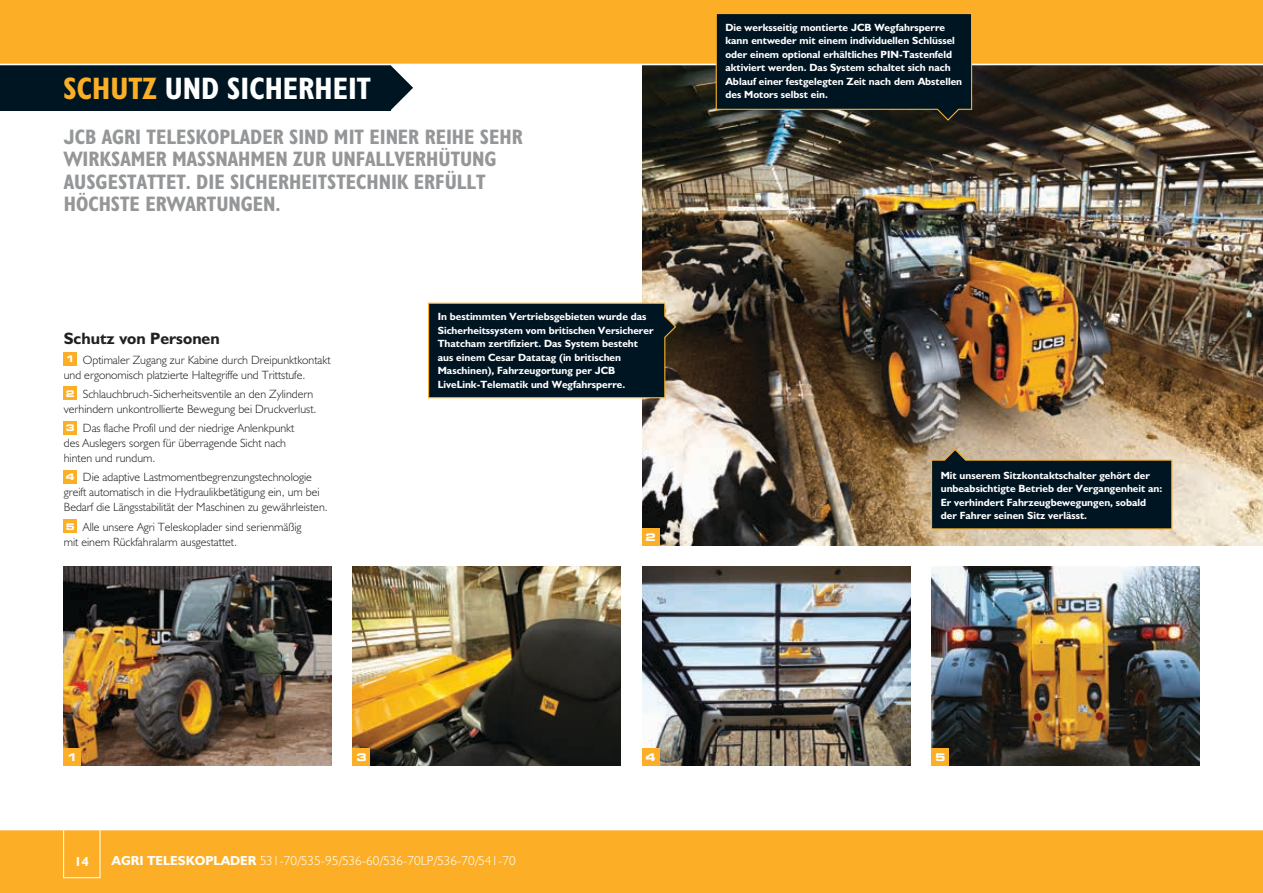
<style>
.page{position:relative;width:1263px;height:893px;background:#fff}
.page>*{position:absolute;margin:0;border:0;box-sizing:border-box;transform-origin:0 0}
.t1{font:31.2px "JCB Bold Condensed";color:#fff}
.t2{font:21px/22.5px "JCB Bold Condensed";color:#949698}
.t3{font:16.5px "JCB Bold";color:#231f20}
.t4{font:13.2px "JCB Light";color:#fff}
.t5{font:13.2px "JCB Bold";color:#fff}
.t6{font:12px/15px "JCB Light";color:#231f20}
.t7{font:10.5px/13.5px "JCB Bold";color:#fff}
.t8{font:700 expanded 10.5px "Square 721 BT";color:#fff}
.s1{color:#fcaf26}
.s2{font-family:"Square 721 BT";font-weight:700;font-stretch:expanded;font-size:9.15px;color:#fff}
.s3{font-family:"JCB Bold"}
</style>
<div class="page">
<img style="left:64px;top:567px;width:268px;height:198px">
<img style="left:932px;top:567px;width:267px;height:198px">
<img style="left:353px;top:567px;width:268px;height:198px">
<img style="left:642px;top:567px;width:268px;height:198px">
<svg style="left:390px;top:65px;width:23px;height:45px"></svg>
<div style="left:0;top:54px;width:390px;height:57px;background:#001522"></div>
<img style="left:642px;top:65px;width:621px;height:481px">
<div style="left:0;top:829px;width:1263px;height:64px;background:#fcaf26"></div>
<hr style="left:0;top:829px;width:1263px;height:1px;background:#fff">
<div style="left:0;top:0;width:1263px;height:64px;background:#fcaf26"></div>
<hr style="left:0;top:64px;width:1263px;height:1px;background:#fff">
<div style="left:64px;top:352px;width:13px;height:14px;background:#fcaf26"></div>
<div style="left:64px;top:387px;width:13px;height:13px;background:#fcaf26"></div>
<div style="left:64px;top:421px;width:13px;height:13px;background:#fcaf26"></div>
<div style="left:64px;top:470px;width:13px;height:13px;background:#fcaf26"></div>
<div style="left:64px;top:519px;width:13px;height:14px;background:#fcaf26"></div>
<div style="left:63px;top:819px;width:37px;height:59px;border:1px solid #fff"></div>
<div style="left:642px;top:748px;width:17px;height:17px;background:#fcaf26"></div>
<div style="left:353px;top:748px;width:17px;height:17px;background:#fcaf26"></div>
<div style="left:642px;top:529px;width:17px;height:17px;background:#fcaf26"></div>
<div style="left:64px;top:748px;width:17px;height:17px;background:#fcaf26"></div>
<div style="left:932px;top:748px;width:17px;height:17px;background:#fcaf26"></div>
<svg style="left:428px;top:302px;width:249px;height:97px;background:#122127"></svg>
<svg style="left:930px;top:448px;width:243px;height:82px;background:#283435"></svg>
<svg style="left:715px;top:14px;width:258px;height:108px;background:#0c1d24"></svg>
<h1 class="t1" style="left:63px;top:69px;width:309px"><span class="s1">SCHUTZ</span> UND SICHERHEIT</h1>
<h2 class="t2" style="left:64px;top:125px;width:460px">JCB AGRI TELESKOPLADER SIND MIT EINER REIHE SEHR WIRKSAMER MASSNAHMEN ZUR UNFALLVERHÜTUNG AUSGESTATTET. DIE SICHERHEITSTECHNIK ERFÜLLT HÖCHSTE ERWARTUNGEN.</h2>
<h3 class="t3" style="left:64px;top:329px;width:157px">Schutz von Personen</h3>
<p class="t6" style="left:64px;top:352px;width:268px"><span class="s2">1</span> Optimaler Zugang zur Kabine durch Dreipunktkontakt und ergonomisch platzierte Haltegriffe und Trittstufe.</p>
<p class="t6" style="left:64px;top:386px;width:254px"><span class="s2">2</span> Schlauchbruch-Sicherheitsventile an den Zylindern verhindern unkontrollierte Bewegung bei Druckverlust.</p>
<p class="t6" style="left:64px;top:420px;width:232px"><span class="s2">3</span> Das flache Profil und der niedrige Anlenkpunkt des Auslegers sorgen für überragende Sicht nach hinten und rundum.</p>
<p class="t6" style="left:64px;top:470px;width:266px"><span class="s2">4</span> Die adaptive Lastmomentbegrenzungstechnologie greift automatisch in die Hydraulikbetätigung ein, um bei<br>Bedarf die Längsstabilität der Maschinen zu gewährleisten.</p>
<p class="t6" style="left:64px;top:519px;width:239px"><span class="s2">5</span> Alle unsere Agri Teleskoplader sind serienmäßig mit einem Rückfahralarm ausgestattet.</p>
<p class="t7" style="left:438px;top:310px;width:217px">In bestimmten Vertriebsgebieten wurde das Sicherheitssystem vom britischen Versicherer Thatcham zertifiziert. Das System besteht aus einem Cesar Datatag (in britischen Maschinen), Fahrzeugortung per JCB LiveLink-Telematik und Wegfahrsperre.</p>
<p class="t8" style="left:645px;top:531px;width:12px">2</p>
<p class="t7" style="left:725px;top:20px;width:238px">Die werksseitig montierte JCB Wegfahrsperre kann entweder mit einem individuellen Schlüssel oder einem optional erhältliches PIN-Tastenfeld aktiviert werden. Das System schaltet sich nach Ablauf einer festgelegten Zeit nach dem Abstellen des Motors selbst ein.</p>
<p class="t7" style="left:941px;top:468px;width:223px">Mit unserem Sitzkontaktschalter gehört der unbeabsichtigte Betrieb der Vergangenheit an:<br>Er verhindert Fahrzeugbewegungen, sobald der Fahrer seinen Sitz verlässt.</p>
<p class="t8" style="left:356px;top:751px;width:12px">3</p>
<p class="t8" style="left:645px;top:751px;width:12px">4</p>
<p class="t8" style="left:67px;top:751px;width:12px">1</p>
<p class="t8" style="left:935px;top:751px;width:12px">5</p>
<p class="t5" style="left:75px;top:853px;width:16px">14</p>
<p class="t4" style="left:112px;top:852px;width:406px"><span class="s3">AGRI TELESKOPLADER</span> 531-70/535-95/536-60/536-70LP/536-70/541-70</p>
</div>
